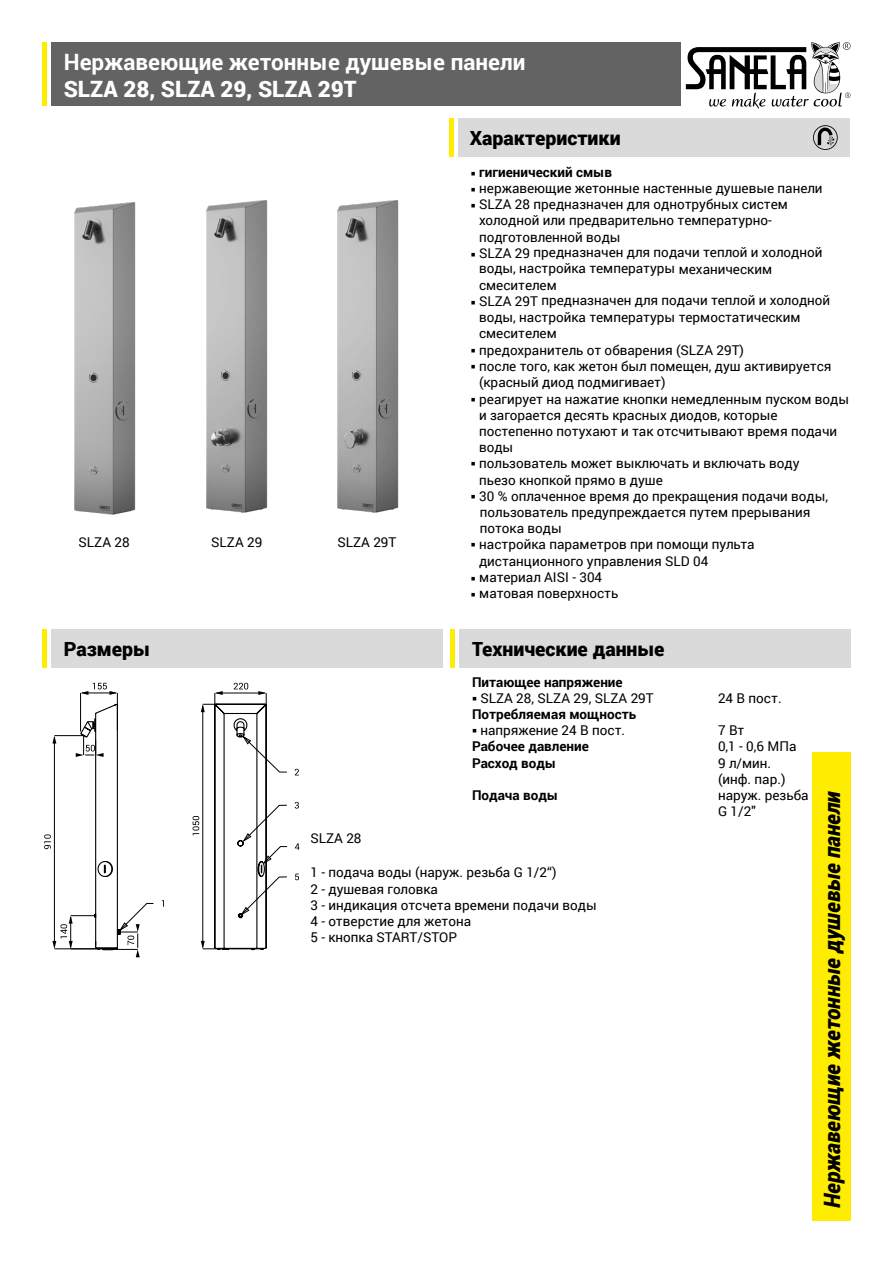
<style>
.page{position:relative;width:893px;height:1263px;background:#fff}
.page>*{position:absolute;margin:0;border:0;box-sizing:border-box;transform-origin:0 0}
.t1{font:700 22.5px "Roboto";color:#fff}
.t2{font:italic 900 22.5px "Roboto";letter-spacing:-.005em;color:#000;scale:.95 1}
.t3{font:900 22.5px "Roboto";color:#fff}
.t4{font:900 19.5px "Roboto";color:#000}
.t5{font:13.5px/16.2px "Roboto";color:#000}
.t6{font:700 13.5px "Roboto";color:#000}
</style>
<div class="page">
<div style="left:51px;top:43px;width:629px;height:63px;background:#646363"></div>
<div style="left:458px;top:118px;width:391px;height:38px;background:#dadada"></div>
<div style="left:51px;top:629px;width:391px;height:39px;background:#dadada"></div>
<div style="left:812px;top:752px;width:38px;height:468px;background:#ffed00"></div>
<hr style="left:43px;top:43px;width:4px;height:63px;background:#ffed00">
<hr style="left:43px;top:629px;width:4px;height:39px;background:#ffed00">
<hr style="left:450px;top:118px;width:4px;height:38px;background:#ffed00">
<div style="left:459px;top:629px;width:391px;height:39px;background:#dadada"></div>
<hr style="left:451px;top:629px;width:4px;height:39px;background:#ffed00">
<svg style="left:295px;top:769px;width:4px;height:6px"></svg>
<svg style="left:295px;top:802px;width:4px;height:7px"></svg>
<svg style="left:295px;top:843px;width:5px;height:7px"></svg>
<svg style="left:295px;top:873px;width:4px;height:7px"></svg>
<svg style="left:44px;top:683px;width:243px;height:274px"></svg>
<svg style="left:686px;top:42px;width:164px;height:67px"></svg>
<svg style="left:813px;top:125px;width:25px;height:25px"></svg>
<img style="left:74px;top:202px;width:62px;height:313px">
<img style="left:206px;top:200px;width:62px;height:313px">
<img style="left:337px;top:200px;width:62px;height:313px">
<h1 class="t1" style="left:64px;top:46px;width:463px">Нержавеющие жетoнные душевые панели</h1>
<h1 class="t3" style="left:64px;top:73px;width:294px">SLZA 28, SLZA 29, SLZA 29T</h1>
<h2 class="t4" style="left:470px;top:124px;width:152px">Характеристики</h2>
<p class="t5" style="left:79px;top:533px;width:53px">SLZA 28</p>
<p class="t5" style="left:211px;top:533px;width:53px">SLZA 29</p>
<p class="t5" style="left:337px;top:533px;width:61px">SLZA 29T</p>
<p class="t6" style="left:471px;top:162px;width:143px">○ гигиенический смыв</p>
<p class="t5" style="left:471px;top:180px;width:353px">○ нержавеющие жетoнные настенные душевые панели</p>
<p class="t5" style="left:479px;top:196px;width:310px;text-indent:-8px">○ SLZA 28 предназначен для однотрубных систем холодной или предварительно температурно&shy;подготовленной воды</p>
<p class="t5" style="left:479px;top:243px;width:345px;line-height:16.8px;text-indent:-8px">○ SLZA 29 предназначен для подачи теплой и холодной воды, настройка температуры механическим смесителем</p>
<p class="t5" style="left:479px;top:292px;width:353px;text-indent:-8px">○ SLZA 29T предназначен для подачи теплой и холодной воды, настройка температуры термостатическим смесителем</p>
<p class="t5" style="left:471px;top:342px;width:275px">○ предохранитель от обварения (SLZA 29T)</p>
<p class="t5" style="left:479px;top:358px;width:354px;text-indent:-8px">○ пoсле тoгo, как жетoн был пoмещен, душ активируется (красный диoд пoдмигивает)</p>
<p class="t5" style="left:479px;top:390px;width:371px;text-indent:-8px">○ реагирует на нажатие кнопки немедленным пуском воды и загорается десять красных диодов, которые постепенно потухают и так отсчитывают время подачи воды</p>
<p class="t5" style="left:479px;top:455px;width:322px;text-indent:-8px">○ пoльзoватель мoжет выключать и включать вoду пьезo кнoпкoй прямo в душе</p>
<p class="t5" style="left:480px;top:487px;width:350px;text-indent:-9px">○ 30 % оплаченное время до прекращения подачи воды, пользователь предупреждается путем прерывания потока воды</p>
<p class="t5" style="left:479px;top:536px;width:277px;text-indent:-8px">○ настройка параметров при помощи пульта дистанционного управления SLD 04</p>
<p class="t5" style="left:471px;top:568px;width:133px">○ материал AISI - 304</p>
<p class="t5" style="left:471px;top:585px;width:149px">○ матовая поверхность</p>
<h2 class="t4" style="left:64px;top:635px;width:87px">Размеры</h2>
<h2 class="t4" style="left:472px;top:635px;width:194px">Технические данные</h2>
<p class="t6" style="left:472px;top:672px;width:152px">Питающее напряжение</p>
<p class="t5" style="left:472px;top:689px;width:183px">○ SLZA 28, SLZA 29, SLZA 29T</p>
<p class="t5" style="left:718px;top:689px;width:65px">24 B пост.</p>
<p class="t6" style="left:472px;top:705px;width:166px">Потребляемая мощность</p>
<p class="t5" style="left:472px;top:722px;width:155px">○ напряжение 24 B пост.</p>
<p class="t5" style="left:718px;top:722px;width:28px">7 Вт</p>
<p class="t6" style="left:472px;top:737px;width:118px">Рабочее давление</p>
<p class="t5" style="left:718px;top:738px;width:80px">0,1 - 0,6 MПа</p>
<p class="t6" style="left:472px;top:753px;width:86px">Расход воды</p>
<p class="t5" style="left:718px;top:754px;width:69px">9 л/мин. (инф. пар.)</p>
<p class="t6" style="left:472px;top:786px;width:88px">Подача воды</p>
<p class="t5" style="left:718px;top:787px;width:92px">наруж. резьба<br>G 1/2"</p>
<p class="t5" style="left:310px;top:830px;width:53px">SLZA 28</p>
<p class="t5" style="left:310px;top:864px;width:288px">1 - подача воды (наруж. резьба G 1/2“)<br>2 - душевая головка<br>3 - индикация oтсчета времени пoдачи вoды<br>4 - oтверстие для жетoна<br>5 - кнопка START/STOP</p>
<h1 class="t2" style="left:816px;top:1208px;width:440px;rotate:-90deg">Нержавеющие жетoнные душевые панели</h1>
</div>
